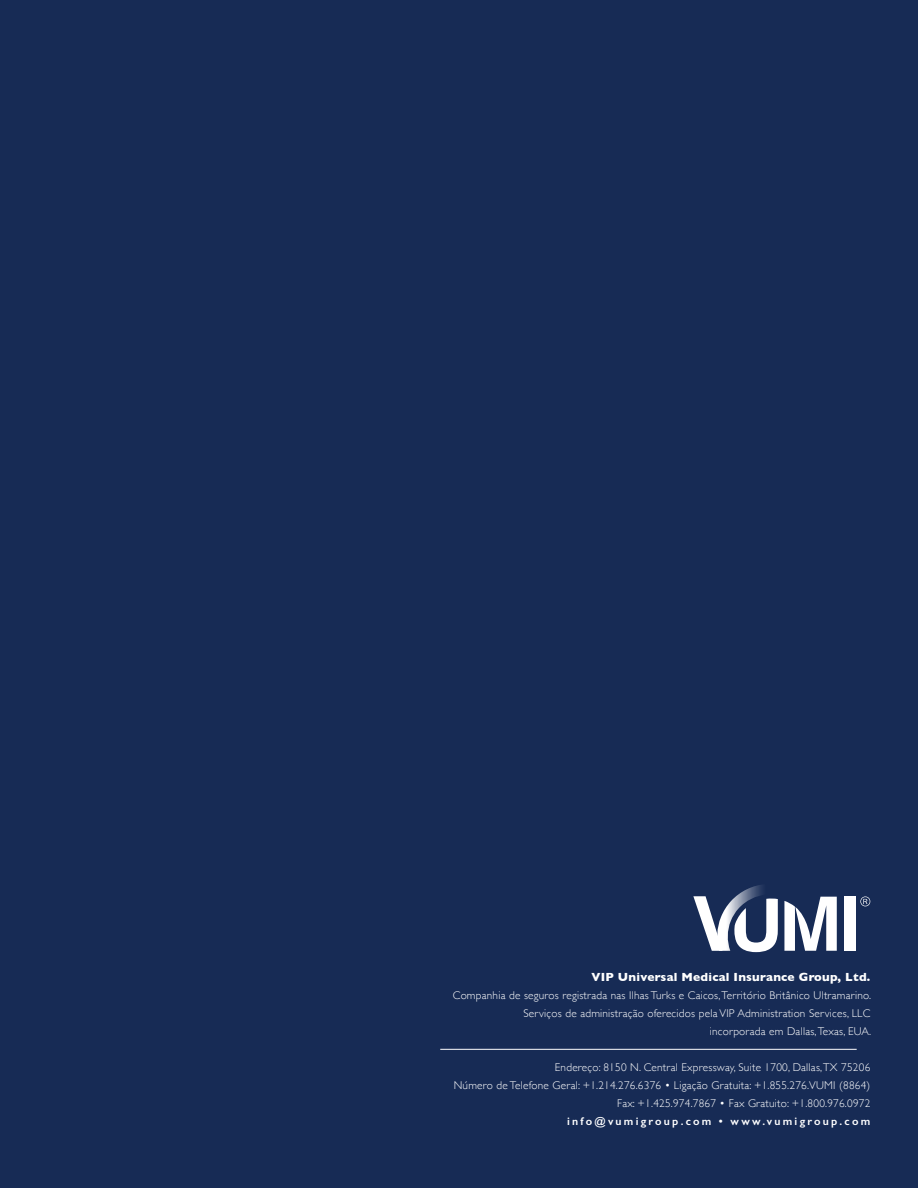
<style>
.page{position:relative;width:918px;height:1188px;background:#172b55}
.page>*{position:absolute;margin:0;border:0;box-sizing:border-box;transform-origin:0 0}
.t1{font:700 12px "Gill Sans";letter-spacing:.02em;color:#fff}
.t2{font:300 11.25px/18px "Gill Sans";letter-spacing:.02em;color:#fff;text-align:right}
.t3{font:600 11.25px "Gill Sans";letter-spacing:.2em;color:#fff}
</style>
<div class="page">
<svg style="left:860px;top:896px;width:10px;height:10px"></svg>
<div style="left:845px;top:897px;width:11px;height:54px;background:#fff"></div>
<svg style="left:784px;top:897px;width:53px;height:54px"></svg>
<svg style="left:693px;top:885px;width:85px;height:67px"></svg>
<hr style="left:440px;top:1049px;width:417px;height:1px;background:#fff">
<p class="t1" style="left:592px;top:968px;width:280px">VIP Universal Medical Insurance Group, Ltd.</p>
<p class="t2" style="left:453px;top:986px;width:420px">Companhia de seguros registrada nas Ilhas Turks e Caicos, Território Britânico Ultramarino.<br>Serviços de administração oferecidos pela VIP Administration Services, LLC<br>incorporada em Dallas, Texas, EUA.</p>
<p class="t2" style="left:454px;top:1058px;width:418px">Endereço: 8150 N. Central Expressway, Suite 1700, Dallas, TX 75206<br>Número de Telefone Geral: +1.214.276.6376 • Ligação Gratuita: +1.855.276.VUMI (8864)<br>Fax: +1.425.974.7867 • Fax Gratuito: +1.800.976.0972</p>
<p class="t3" style="left:567px;top:1115px;width:305px">info@vumigroup.com • www.vumigroup.com</p>
</div>
